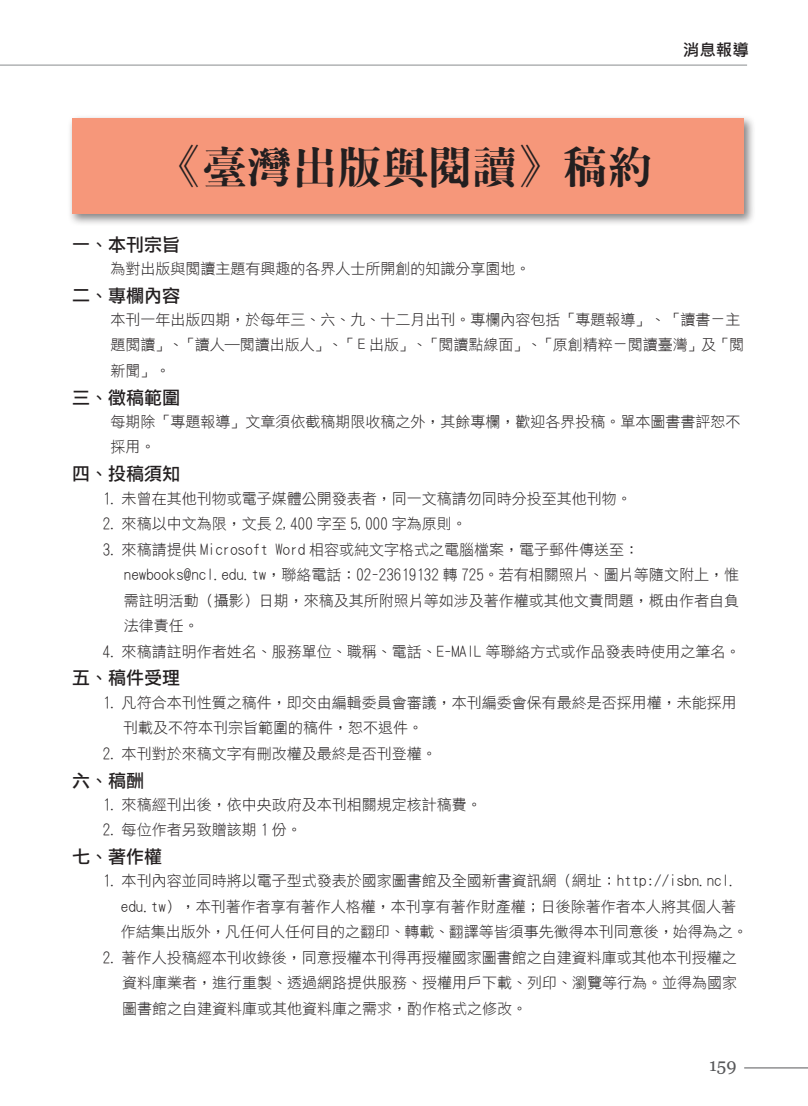
<style>
.page{position:relative;width:808px;height:1106px;background:#fff}
.page>*{position:absolute;margin:0;border:0;box-sizing:border-box;transform-origin:0 0}
.大標{font:45px "DF Ming XB WIN BF";color:#231f20}
.小標標{font:18px "DF Li Hei Md WIN BF";color:#231f20}
.內文{font:18px "DF Li Hei Md WIN BF";color:#231f20}
.t1{font:18px "Georgia";color:#57585a}
.t2{font:700 16.5px "Microsoft Jheng Hei";color:#231f20}
.內文-2{font:15px "DF Li Hei Lt WIN BF";color:#231f20}
</style>
<div class="page">
<hr style="left:0;top:65px;width:747px;height:1px;background:#8a8c8f">
<hr style="left:744px;top:1067px;width:64px;height:1px;background:#57585a">
<div style="left:67px;top:114px;width:689px;height:112px;background:#231f20;opacity:.55"></div>
<div style="left:72px;top:118px;width:672px;height:96px;background:#f6977a"></div>
<p class="t2" style="left:683px;top:40px;width:67px">消息報導</p>
<p class="大標" style="left:157px;top:144px;width:496px">《臺灣出版與閱讀》稿約</p>
<p class="小標標" style="left:72px;top:235px;width:109px">一、本刊宗旨</p>
<p class="內文-2" style="left:110px;top:261px;width:421px">為對出版與閱讀主題有興趣的各界人士所開創的知識分享園地。</p>
<p class="小標標" style="left:72px;top:286px;width:109px">二、專欄內容</p>
<p class="內文-2" style="left:110px;top:312px;width:631px">本刊一年出版四期，於每年三、六、九、十二月出刊。專欄內容包括「專題報導」、「讀書－主</p>
<p class="內文-2" style="left:110px;top:337px;width:635px">題閱讀」、「讀人─閱讀出版人」、「Ｅ出版」、「閱讀點線面」、「原創精粹－閱讀臺灣」及「閱</p>
<p class="內文-2" style="left:110px;top:363px;width:61px">新聞」。</p>
<p class="內文" style="left:72px;top:388px;width:109px">三、徵稿範圍</p>
<p class="內文-2" style="left:110px;top:414px;width:631px">每期除「專題報導」文章須依截稿期限收稿之外，其餘專欄，歡迎各界投稿。單本圖書書評恕不</p>
<p class="內文-2" style="left:110px;top:439px;width:46px">採用。</p>
<p class="內文" style="left:72px;top:465px;width:109px">四、投稿須知</p>
<p class="內文-2" style="left:103px;top:490px;width:530px">1. 未曾在其他刊物或電子媒體公開發表者，同一文稿請勿同時分投至其他刊物。</p>
<p class="內文-2" style="left:103px;top:516px;width:365px">2. 來稿以中文為限，文長 2,400 字至 5,000 字為原則。</p>
<p class="內文-2" style="left:103px;top:541px;width:538px">3. 來稿請提供 Microsoft Word 相容或純文字格式之電腦檔案，電子郵件傳送至：</p>
<p class="內文-2" style="left:124px;top:567px;width:616px">newbooks@ncl.edu.tw，聯絡電話：02-23619132 轉 725。若有相關照片、圖片等隨文附上，惟</p>
<p class="內文-2" style="left:124px;top:592px;width:616px">需註明活動（攝影）日期，來稿及其所附照片等如涉及著作權或其他文責問題，概由作者自負</p>
<p class="內文-2" style="left:124px;top:618px;width:76px">法律責任。</p>
<p class="內文-2" style="left:103px;top:643px;width:639px">4. 來稿請註明作者姓名、服務單位、職稱、電話、E-MAIL 等聯絡方式或作品發表時使用之筆名。</p>
<p class="小標標" style="left:72px;top:669px;width:109px">五、稿件受理</p>
<p class="內文-2" style="left:103px;top:694px;width:635px">1. 凡符合本刊性質之稿件，即交由編輯委員會審議，本刊編委會保有最終是否採用權，未能採用</p>
<p class="內文-2" style="left:123px;top:720px;width:301px">刊載及不符本刊宗旨範圍的稿件，恕不退件。</p>
<p class="內文-2" style="left:103px;top:745px;width:335px">2. 本刊對於來稿文字有刪改權及最終是否刊登權。</p>
<p class="小標標" style="left:72px;top:771px;width:73px">六、稿酬</p>
<p class="內文-2" style="left:103px;top:796px;width:380px">1. 來稿經刊出後，依中央政府及本刊相關規定核計稿費。</p>
<p class="內文-2" style="left:103px;top:822px;width:200px">2. 每位作者另致贈該期 1 份。</p>
<p class="小標標" style="left:72px;top:847px;width:91px">七、著作權</p>
<p class="內文-2" style="left:103px;top:873px;width:635px">1. 本刊內容並同時將以電子型式發表於國家圖書館及全國新書資訊網（網址：http://isbn.ncl.</p>
<p class="內文-2" style="left:121px;top:898px;width:616px">edu.tw），本刊著作者享有著作人格權，本刊享有著作財產權；日後除著作者本人將其個人著</p>
<p class="內文-2" style="left:121px;top:924px;width:628px">作結集出版外，凡任何人任何目的之翻印、轉載、翻譯等皆須事先徵得本刊同意後，始得為之。</p>
<p class="內文-2" style="left:103px;top:949px;width:635px">2. 著作人投稿經本刊收錄後，同意授權本刊得再授權國家圖書館之自建資料庫或其他本刊授權之</p>
<p class="內文-2" style="left:122px;top:975px;width:616px">資料庫業者，進行重製、透過網路提供服務、授權用戶下載、列印、瀏覽等行為。並得為國家</p>
<p class="內文-2" style="left:122px;top:1000px;width:406px">圖書館之自建資料庫或其他資料庫之需求，酌作格式之修改。</p>
<p class="t1" style="left:709px;top:1054px;width:29px">159</p>
</div>
